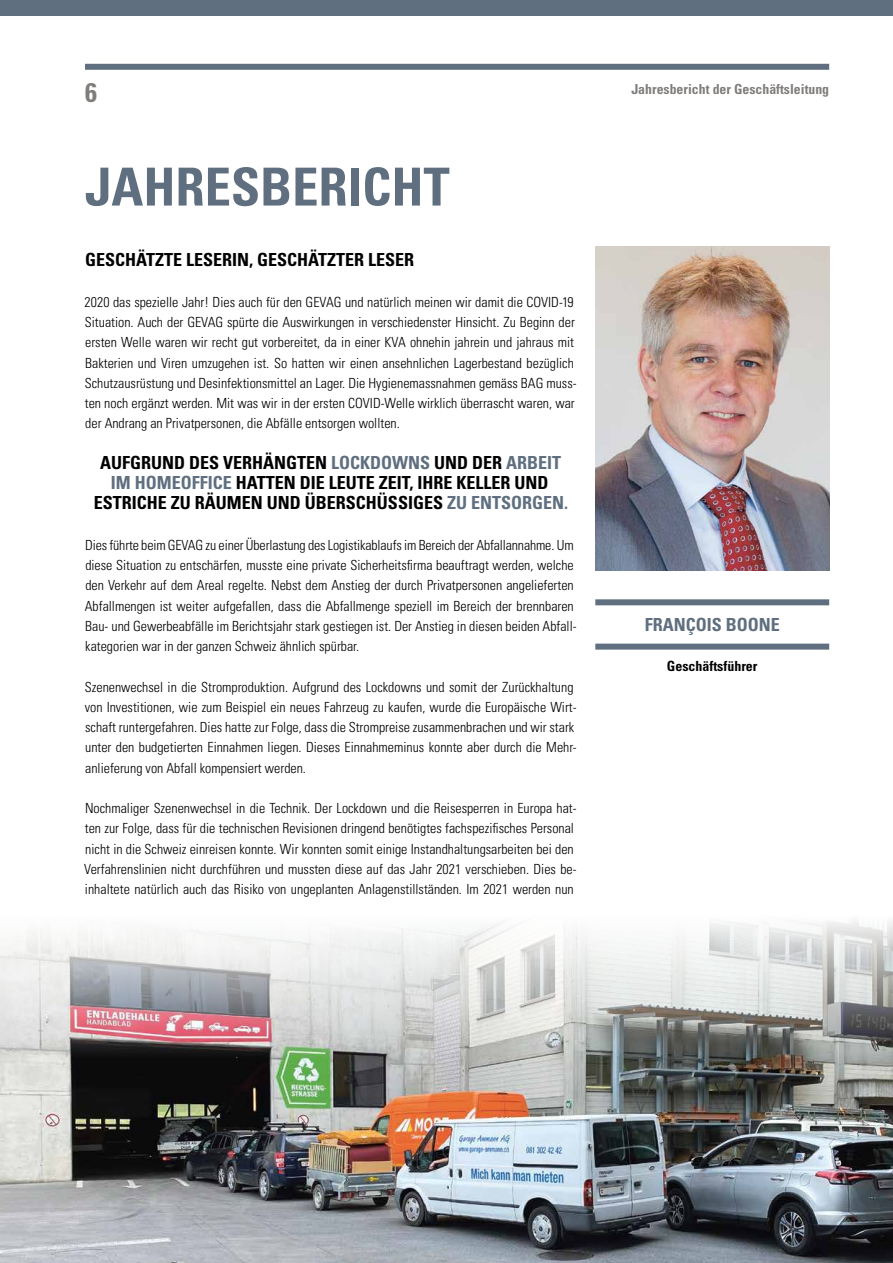
<style>
.page{position:relative;width:893px;height:1263px;background:#fff}
.page>*{position:absolute;margin:0;border:0;box-sizing:border-box;transform-origin:0 0}
.t1{font:700 condensed 52.5px "Univers LT Pro";color:#5f6f80}
.t2{font:700 condensed 26.85px "Univers LT Pro";color:#7f7c7a}
.t3{font:700 condensed 18px/20.2px "Univers LT Pro";color:#000;text-align:center}
.t4{font:700 condensed 18px "Univers LT Pro";color:#5f6f80}
.t5{font:300 condensed 13.95px/20.2px "Univers LT Pro";color:#000}
.t6{font:700 condensed 13.95px "Univers LT Pro";color:#000}
.t7{font:700 condensed 13.8px "Univers LT Pro";color:#7f7c7a}
.s1{color:#5f6f80}
</style>
<div class="page">
<div style="left:85px;top:64px;width:744px;height:6px;background:#5f6f80"></div>
<div style="left:0;top:0;width:893px;height:15px;background:#5f6f80"></div>
<img style="left:595px;top:246px;width:234px;height:324px">
<div style="left:595px;top:599px;width:234px;height:6px;background:#5f6f80"></div>
<div style="left:595px;top:644px;width:234px;height:6px;background:#5f6f80"></div>
<img style="left:0;top:921px;width:893px;height:342px">
<h2 class="t2" style="left:85px;top:76px;width:13px">6</h2>
<p class="t7" style="left:631px;top:80px;width:199px">Jahresbericht der Geschäftsleitung</p>
<h1 class="t1" style="left:85px;top:155px;width:366px">JAHRESBERICHT</h1>
<p class="t3" style="left:85px;top:249px;width:330px">GESCHÄTZTE LESERIN, GESCHÄTZTER LESER</p>
<p class="t5" style="left:84px;top:291px;width:494px">2020 das spezielle Jahr! Dies auch für den GEVAG und natürlich meinen wir damit die COVID-19<br>Situation. Auch der GEVAG spürte die Auswirkungen in verschiedenster Hinsicht. Zu Beginn der ersten Welle waren wir recht gut vorbereitet, da in einer KVA ohnehin jahrein und jahraus mit Bakterien und Viren umzugehen ist. So hatten wir einen ansehnlichen Lagerbestand bezüglich Schutzausrüstung und Desinfektionsmittel an Lager. Die Hygienemassnahmen gemäss BAG muss&shy;ten noch ergänzt werden. Mit was wir in der ersten COVID-Welle wirklich überrascht waren, war der Andrang an Privatpersonen, die Abfälle entsorgen wollten.</p>
<p class="t3" style="left:94px;top:452px;width:476px">AUFGRUND DES VERHÄNGTEN <span class="s1">LOCKDOWNS</span> UND DER <span class="s1">ARBEIT<br>IM HOMEOFFICE</span> HATTEN DIE LEUTE ZEIT, IHRE KELLER UND<br>ESTRICHE ZU RÄUMEN UND ÜBERSCHÜSSIGES <span class="s1">ZU ENTSORGEN.</span></p>
<p class="t5" style="left:85px;top:534px;width:493px">Dies führte beim GEVAG zu einer Überlastung des Logistikablaufs im Bereich der Abfallannahme. Um diese Situation zu entschärfen, musste eine private Sicherheitsfirma beauftragt werden, welche den Verkehr auf dem Areal regelte. Nebst dem Anstieg der durch Privatpersonen angelieferten Abfallmengen ist weiter aufgefallen, dass die Abfallmenge speziell im Bereich der brennbaren Bau- und Gewerbeabfälle im Berichtsjahr stark gestiegen ist. Der Anstieg in diesen beiden Abfall&shy;kategorien war in der ganzen Schweiz ähnlich spürbar.</p>
<p class="t5" style="left:85px;top:676px;width:493px">Szenenwechsel in die Stromproduktion. Aufgrund des Lockdowns und somit der Zurückhaltung von Investitionen, wie zum Beispiel ein neues Fahrzeug zu kaufen, wurde die Europäische Wirt&shy;schaft runtergefahren. Dies hatte zur Folge, dass die Strompreise zusammenbrachen und wir stark unter den budgetierten Einnahmen liegen. Dieses Einnahmeminus konnte aber durch die Mehr&shy;anlieferung von Abfall kompensiert werden.</p>
<p class="t5" style="left:84px;top:797px;width:494px">Nochmaliger Szenenwechsel in die Technik. Der Lockdown und die Reisesperren in Europa hat&shy;ten zur Folge, dass für die technischen Revisionen dringend benötigtes fachspezifisches Personal nicht in die Schweiz einreisen konnte. Wir konnten somit einige Instandhaltungsarbeiten bei den Verfahrenslinien nicht durchführen und mussten diese auf das Jahr 2021 verschieben. Dies be&shy;inhaltete natürlich auch das Risiko von ungeplanten Anlagenstillständen. Im 2021 werden nun</p>
<p class="t4" style="left:645px;top:613px;width:137px">FRANÇOIS BOONE</p>
<p class="t6" style="left:667px;top:658px;width:92px">Geschäftsführer</p>
</div>
